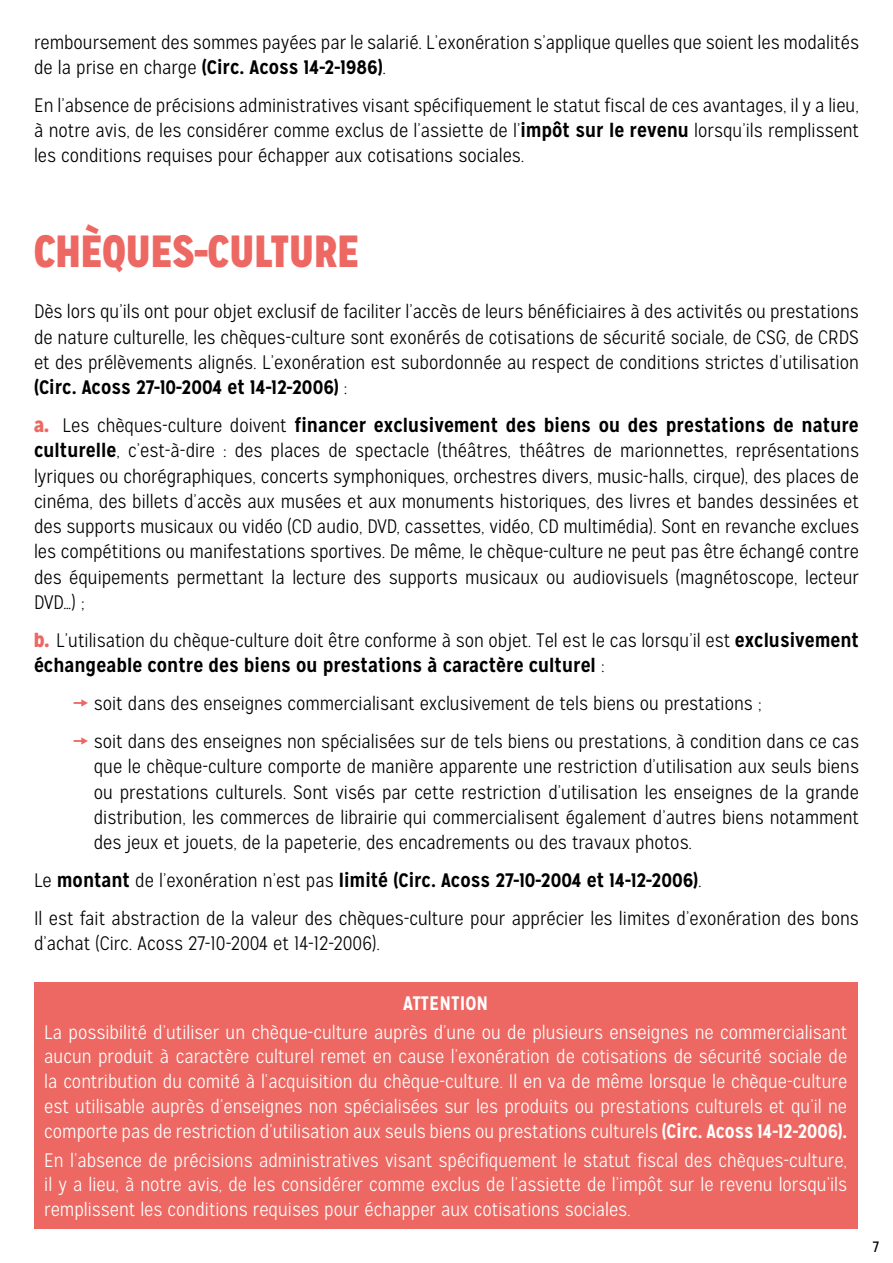
<style>
.page{position:relative;width:893px;height:1263px;background:#fff}
.page>*{position:absolute;margin:0;border:0;box-sizing:border-box;transform-origin:0 0}
.t1{font:900 45px "Mission Gothic";color:#ed6862}
.t2{font:300 19.5px/25.2px "Mission Gothic";color:#000}
.t3{font:300 19.5px/24.8px "Mission Gothic";color:#fff;text-align:justify}
.t4{font:700 19.5px "Mission Gothic";color:#fff}
.t5{font:15px "Mission Gothic";color:#000}
.s1{font-weight:700}
.s2{font-weight:900;color:#ed6862}
</style>
<div class="page">
<div style="left:34px;top:982px;width:823px;height:247px;background:#ed6862"></div>
<p class="t2" style="left:34px;top:30px;width:826px">remboursement des sommes payées par le salarié. L’exonération s’applique quelles que soient les modalités de la prise en charge <span class="s1">(Circ. Acoss 14-2-1986)</span>.</p>
<p class="t2" style="left:34px;top:93px;width:826px;text-align:justify">En l’absence de précisions administratives visant spécifiquement le statut fiscal de ces avantages, il y a lieu, à notre avis, de les considérer comme exclus de l’assiette de l’<span class="s1">impôt sur le revenu</span> lorsqu’ils remplissent les conditions requises pour échapper aux cotisations sociales.</p>
<h1 class="t1" style="left:34px;top:222px;width:327px">CHÈQUES-CULTURE</h1>
<p class="t2" style="left:34px;top:299px;width:826px;text-align:justify">Dès lors qu’ils ont pour objet exclusif de faciliter l’accès de leurs bénéficiaires à des activités ou prestations de nature culturelle, les chèques-culture sont exonérés de cotisations de sécurité sociale, de CSG, de CRDS et des prélèvements alignés. L’exonération est subordonnée au respect de conditions strictes d’utilisation <span class="s1">(Circ. Acoss 27-10-2004 et 14-12-2006)</span> :</p>
<p class="t2" style="left:34px;top:413px;width:826px;text-align:justify"><span class="s2">a.</span> Les chèques-culture doivent <span class="s1">financer exclusivement des biens ou des prestations de nature culturelle</span>, c’est-à-dire : des places de spectacle (théâtres, théâtres de marionnettes, représentations lyriques ou chorégraphiques, concerts symphoniques, orchestres divers, music-halls, cirque), des places de cinéma, des billets d’accès aux musées et aux monuments historiques, des livres et bandes dessinées et des supports musicaux ou vidéo (CD audio, DVD, cassettes, vidéo, CD multimédia). Sont en revanche exclues les compétitions ou manifestations sportives. De même, le chèque-culture ne peut pas être échangé contre des équipements permettant la lecture des supports musicaux ou audiovisuels (magnétoscope, lecteur DVD…) ;</p>
<p class="t2" style="left:34px;top:628px;width:826px"><span class="s2">b.</span> L’utilisation du chèque-culture doit être conforme à son objet. Tel est le cas lorsqu’il est <span class="s1">exclusivement échangeable contre des biens ou prestations à caractère culturel</span> :</p>
<p class="t2" style="left:94px;top:685px;width:767px;line-height:38px">soit dans des enseignes commercialisant exclusivement de tels biens ou prestations ;<br>soit dans des enseignes non spécialisées sur de tels biens ou prestations, à condition dans ce cas</p>
<p class="t2" style="left:94px;top:754px;width:767px;text-align:justify">que le chèque-culture comporte de manière apparente une restriction d’utilisation aux seuls biens ou prestations culturels. Sont visés par cette restriction d’utilisation les enseignes de la grande distribution, les commerces de librairie qui commercialisent également d’autres biens notamment des jeux et jouets, de la papeterie, des encadrements ou des travaux photos.</p>
<p class="t2" style="left:34px;top:862px;width:826px;line-height:38px">Le <span class="s1">montant</span> de l’exonération n’est pas <span class="s1">limité (Circ. Acoss 27-10-2004 et 14-12-2006)</span>.<br>Il est fait abstraction de la valeur des chèques-culture pour apprécier les limites d’exonération des bons</p>
<p class="t2" style="left:34px;top:931px;width:348px">d’achat (Circ. Acoss 27-10-2004 et 14-12-2006).</p>
<p class="t4" style="left:403px;top:991px;width:86px">ATTENTION</p>
<p class="t3" style="left:44px;top:1020px;width:804px">La possibilité d’utiliser un chèque-culture auprès d’une ou de plusieurs enseignes ne commercialisant aucun produit à caractère culturel remet en cause l’exonération de cotisations de sécurité sociale de la contribution du comité à l’acquisition du chèque-culture. Il en va de même lorsque le chèque-culture est utilisable auprès d’enseignes non spécialisées sur les produits ou prestations culturels et qu’il ne comporte pas de restriction d’utilisation aux seuls biens ou prestations culturels <span class="s1">(Circ. Acoss 14-12-2006).</span></p>
<p class="t3" style="left:44px;top:1148px;width:804px">En l’absence de précisions administratives visant spécifiquement le statut fiscal des chèques-culture, il y a lieu, à notre avis, de les considérer comme exclus de l’assiette de l’impôt sur le revenu lorsqu’ils remplissent les conditions requises pour échapper aux cotisations sociales.</p>
<p class="t5" style="left:873px;top:1237px;width:8px">7</p>
</div>
